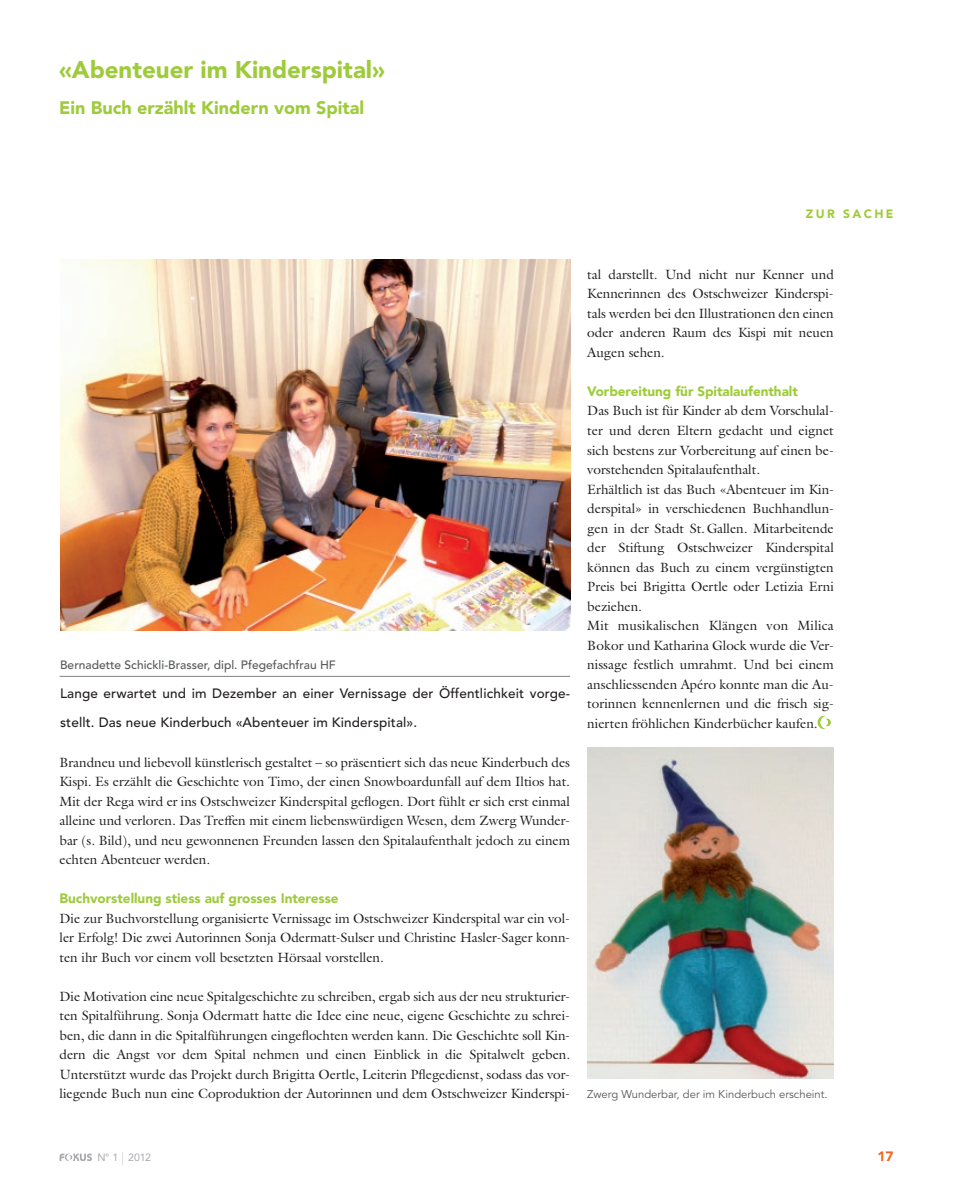
<style>
.page{position:relative;width:953px;height:1191px;background:#fff}
.page>*{position:absolute;margin:0;border:0;box-sizing:border-box;transform-origin:0 0}
.t1{font:900 24px "Avenir LT Std";color:#9ecb3a}
.t2{font:900 18px "Avenir LT Std";color:#9ecb3a}
.t3{font:13.5px/19.5px "Galliard Pro";letter-spacing:-.005em;color:#231f20;text-align:justify}
.t4{font:500 13.5px/29.2px "Avenir LT Std";letter-spacing:.01em;color:#231f20}
.t5{font:900 13.5px "Avenir LT Std";letter-spacing:-.005em;color:#9ecb3a}
.t6{font:900 13.5px "Avenir LT Std";color:#f36621}
.t7{font:500 12px "Avenir LT Std";color:#57585a}
.t8{font:900 12px "Avenir LT Std";letter-spacing:.2em;color:#9ecb3a}
.t9{font:11.25px "Avenir LT Std";color:#57585a}
.t10{font:10.5px "Avenir LT Std";color:#a8a9ad}
.s1{font-weight:300;font-size:12.6px}
</style>
<div class="page">
<svg style="left:60px;top:1153px;width:32px;height:8px"></svg>
<svg style="left:817px;top:716px;width:14px;height:13px"></svg>
<img style="left:60px;top:259px;width:510px;height:371px">
<img style="left:587px;top:747px;width:246px;height:331px">
<hr style="left:60px;top:676px;width:510px;height:1px;background:#808285">
<h1 class="t1" style="left:59px;top:55px;width:327px">«Abenteuer im Kinderspital»</h1>
<h2 class="t2" style="left:59px;top:97px;width:306px">Ein Buch erzählt Kindern vom Spital</h2>
<p class="t8" style="left:805px;top:206px;width:89px">ZUR SACHE</p>
<p class="t7" style="left:60px;top:657px;width:277px">Bernadette Schickli-Brasser, dipl. Pfegefachfrau HF</p>
<p class="t4" style="left:60px;top:679px;width:511px">Lange erwartet und im Dezember an einer Vernissage der Öffentlichkeit vorge&shy;stellt. Das neue Kinderbuch «Abenteuer im Kinderspital».</p>
<p class="t3" style="left:60px;top:752px;width:512px">Brandneu und liebevoll künstlerisch gestaltet – so präsentiert sich das neue Kinderbuch des Kispi. Es erzählt die Geschichte von Timo, der einen Snowboardunfall auf dem Iltios hat.<br>Mit der Rega wird er ins Ostschweizer Kinderspital geflogen. Dort fühlt er sich erst einmal alleine und verloren. Das Treffen mit einem liebenswürdigen Wesen, dem Zwerg Wunder&shy;bar (s. Bild), und neu gewonnenen Freunden lassen den Spitalaufenthalt jedoch zu einem echten Abenteuer werden.</p>
<p class="t5" style="left:60px;top:890px;width:280px">Buchvorstellung stiess auf grosses Interesse</p>
<p class="t3" style="left:60px;top:908px;width:512px">Die zur Buchvorstellung organisierte Vernissage im Ostschweizer Kinderspital war ein vol&shy;ler Erfolg! Die zwei Autorinnen Sonja Odermatt-Sulser und Christine Hasler-Sager konn&shy;ten ihr Buch vor einem voll besetzten Hörsaal vorstellen.</p>
<p class="t3" style="left:60px;top:986px;width:512px">Die Motivation eine neue Spitalgeschichte zu schreiben, ergab sich aus der neu strukturier&shy;ten Spitalführung. Sonja Odermatt hatte die Idee eine neue, eigene Geschichte zu schrei&shy;ben, die dann in die Spitalführungen eingeflochten werden kann. Die Geschichte soll Kin&shy;dern die Angst vor dem Spital nehmen und einen Einblick in die Spitalwelt geben.<br>Unterstützt wurde das Projekt durch Brigitta Oertle, Leiterin Pflegedienst, sodass das vor&shy;liegende Buch nun eine Coproduktion der Autorinnen und dem Ostschweizer Kinderspi-</p>
<p class="t3" style="left:587px;top:264px;width:248px">tal darstellt. Und nicht nur Kenner und Kennerinnen des Ostschweizer Kinderspi&shy;tals werden bei den Illustrationen den einen oder anderen Raum des Kispi mit neuen Augen sehen.</p>
<p class="t5" style="left:587px;top:383px;width:212px">Vorbereitung für Spitalaufenthalt</p>
<p class="t3" style="left:587px;top:401px;width:248px;text-align:left">Das Buch ist für Kinder ab dem Vorschulal&shy;ter und deren Eltern gedacht und eignet sich bestens zur Vorbereitung auf einen be&shy;vorstehenden Spitalaufenthalt.<br>Erhältlich ist das Buch «Abenteuer im Kin&shy;derspital» in verschiedenen Buchhandlun&shy;gen in der Stadt St.Gallen. Mitarbeitende der Stiftung Ostschweizer Kinderspital können das Buch zu einem vergünstigten Preis bei Brigitta Oertle oder Letizia Erni beziehen.<br>Mit musikalischen Klängen von Milica Bokor und Katharina Glock wurde die Ver&shy;nissage festlich umrahmt. Und bei einem anschliessenden Apéro konnte man die Au&shy;torinnen kennenlernen und die frisch sig&shy;nierten fröhlichen Kinderbücher kaufen.</p>
<p class="t9" style="left:587px;top:1087px;width:242px">Zwerg Wunderbar, der im Kinderbuch erscheint.</p>
<p class="t10" style="left:97px;top:1151px;width:55px">N° 1 <span class="s1">|</span> 2012</p>
<p class="t6" style="left:877px;top:1148px;width:17px">17</p>
</div>
